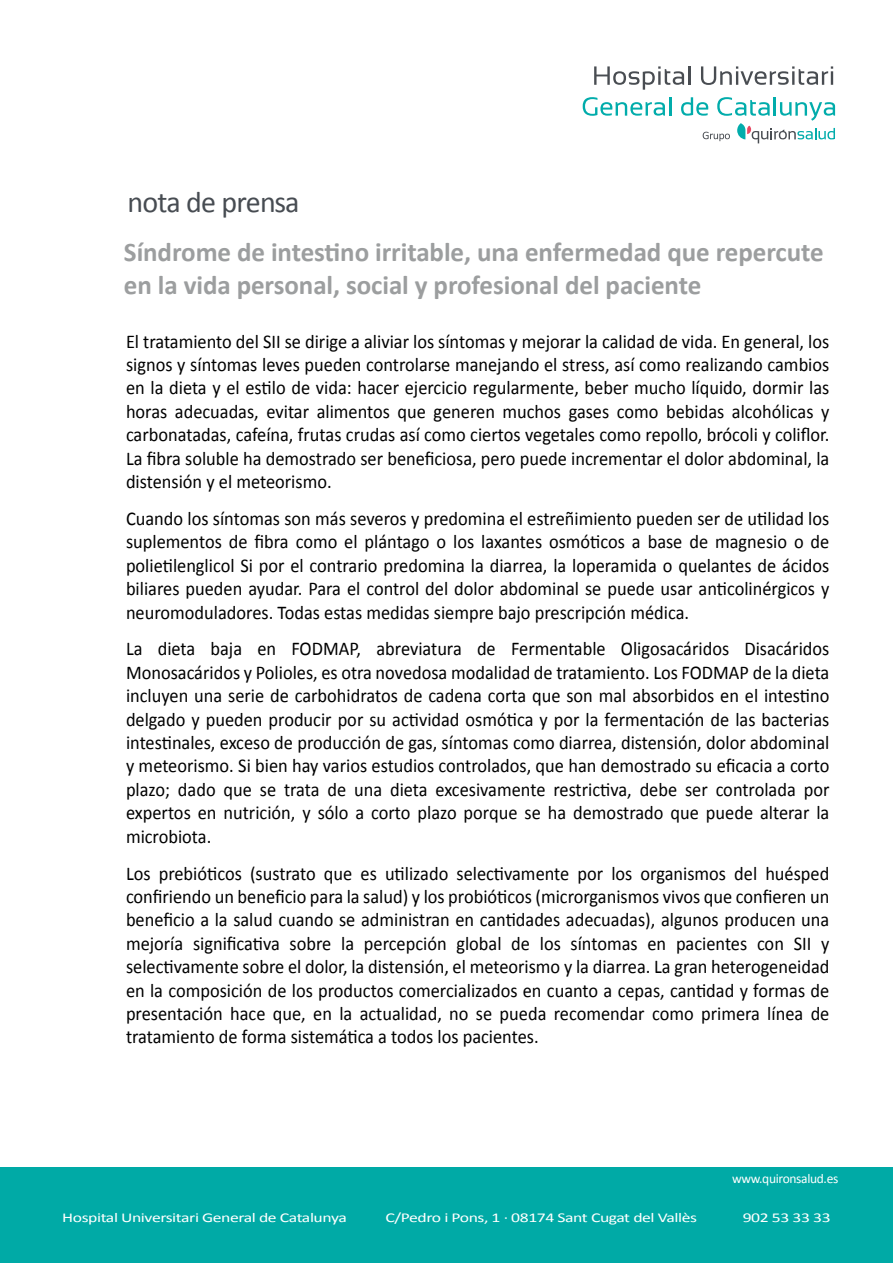
<style>
.page{position:relative;width:893px;height:1263px;background:#fff}
.page>*{position:absolute;margin:0;border:0;box-sizing:border-box;transform-origin:0 0}
.t1{font:30px "Calibri";letter-spacing:-.025em;color:#474c52}
.t2{font:700 27px/32.4px "Calibri";letter-spacing:-.005em;color:#9c9e9f}
.t3{font:19.5px/23.4px "Calibri";color:#000;text-align:justify;scale:.94 1}
.t4{font:13.5px "Calibri";letter-spacing:-.025em;color:#fff;scale:1.31 1}
.t5{font:13.5px "Calibri";letter-spacing:-.025em;color:#fff}
</style>
<div class="page">
<div style="left:0;top:1167px;width:893px;height:96px;background:#00aaa6"></div>
<svg style="left:594px;top:66px;width:96px;height:24px"></svg>
<svg style="left:701px;top:66px;width:132px;height:19px"></svg>
<svg style="left:583px;top:97px;width:88px;height:19px"></svg>
<svg style="left:681px;top:97px;width:154px;height:46px"></svg>
<h1 class="t1" style="left:128px;top:183px;width:174px">nota de prensa</h1>
<h2 class="t2" style="left:124px;top:236px;width:701px">Síndrome de intestino irritable, una enfermedad que repercute en la vida personal, social y profesional del paciente</h2>
<p class="t3" style="left:126px;top:329px;width:750px">El tratamiento del SII se dirige a aliviar los síntomas y mejorar la calidad de vida. En general, los signos y síntomas leves pueden controlarse manejando el stress, así como realizando cambios en la dieta y el estilo de vida: hacer ejercicio regularmente, beber mucho líquido, dormir las horas adecuadas, evitar alimentos que generen muchos gases como bebidas alcohólicas y carbonatadas, cafeína, frutas crudas así como ciertos vegetales como repollo, brócoli y coliflor.<br>La fibra soluble ha demostrado ser beneficiosa, pero puede incrementar el dolor abdominal, la distensión y el meteorismo.</p>
<p class="t3" style="left:126px;top:507px;width:750px">Cuando los síntomas son más severos y predomina el estreñimiento pueden ser de utilidad los suplementos de fibra como el plántago o los laxantes osmóticos a base de magnesio o de polietilenglicol Si por el contrario predomina la diarrea, la loperamida o quelantes de ácidos biliares pueden ayudar. Para el control del dolor abdominal se puede usar anticolinérgicos y neuromoduladores. Todas estas medidas siempre bajo prescripción médica.</p>
<p class="t3" style="left:126px;top:637px;width:750px">La dieta baja en FODMAP, abreviatura de Fermentable Oligosacáridos Disacáridos Monosacáridos y Polioles, es otra novedosa modalidad de tratamiento. Los FODMAP de la dieta incluyen una serie de carbohidratos de cadena corta que son mal absorbidos en el intestino delgado y pueden producir por su actividad osmótica y por la fermentación de las bacterias intestinales, exceso de producción de gas, síntomas como diarrea, distensión, dolor abdominal y meteorismo. Si bien hay varios estudios controlados, que han demostrado su eficacia a corto plazo; dado que se trata de una dieta excesivamente restrictiva, debe ser controlada por expertos en nutrición, y sólo a corto plazo porque se ha demostrado que puede alterar la microbiota.</p>
<p class="t3" style="left:126px;top:861px;width:750px">Los prebióticos (sustrato que es utilizado selectivamente por los organismos del huésped confiriendo un beneficio para la salud) y los probióticos (microrganismos vivos que confieren un beneficio a la salud cuando se administran en cantidades adecuadas), algunos producen una mejoría significativa sobre la percepción global de los síntomas en pacientes con SII y selectivamente sobre el dolor, la distensión, el meteorismo y la diarrea. La gran heterogeneidad en la composición de los productos comercializados en cuanto a cepas, cantidad y formas de presentación hace que, en la actualidad, no se pueda recomendar como primera línea de tratamiento de forma sistemática a todos los pacientes.</p>
<p class="t5" style="left:732px;top:1170px;width:108px">www.quironsalud.es</p>
<p class="t4" style="left:62px;top:1209px;width:219px">Hospital Universitari General de Catalunya</p>
<p class="t4" style="left:385px;top:1209px;width:239px">C/Pedro i Pons, 1 · 08174 Sant Cugat del Vallès</p>
<p class="t4" style="left:743px;top:1209px;width:69px">902 53 33 33</p>
</div>
